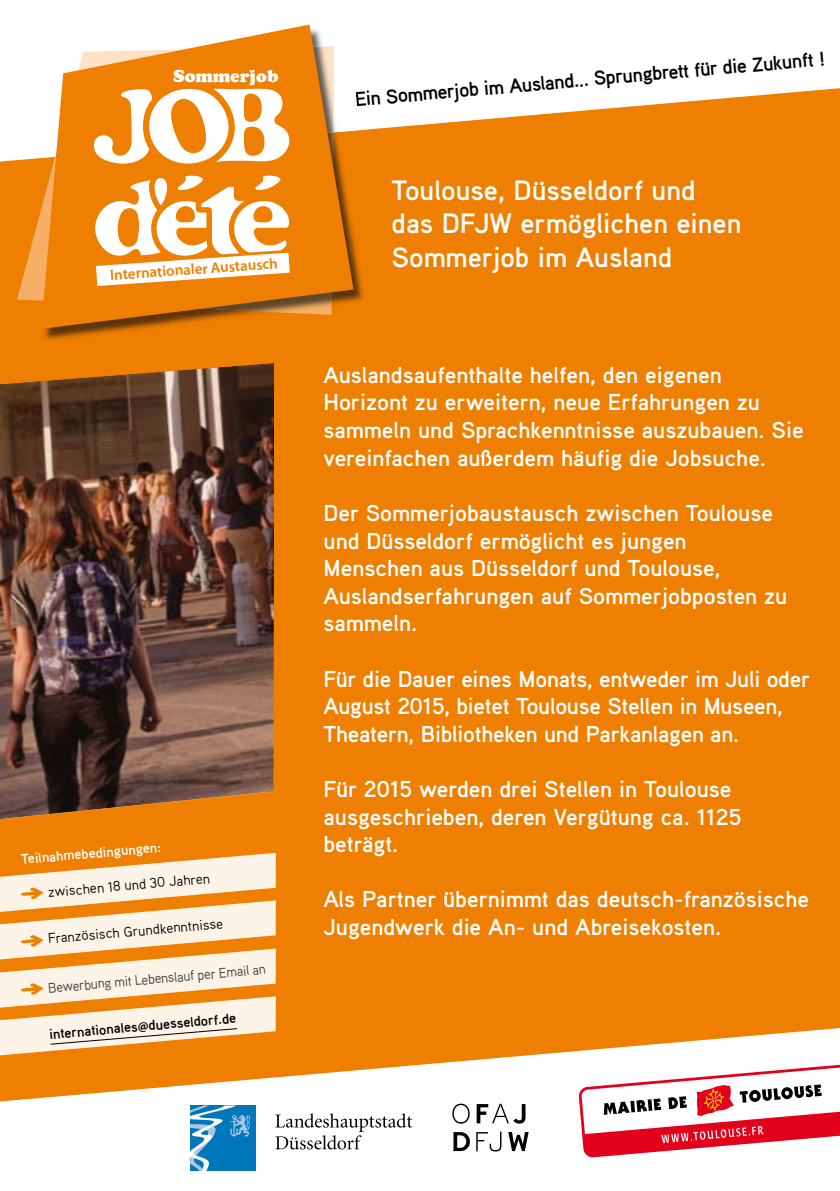
<style>
.page{position:relative;width:840px;height:1191px;background:#fff}
.page>*{position:absolute;margin:0;border:0;box-sizing:border-box;transform-origin:0 0}
.t1{font:700 28px/33.6px "Aaux Pro";color:#fff}
.t2{font:700 23px/27.6px "Aaux Pro";color:#fff}
.t3{font:700 20px "Aaux Pro";color:#000}
.t4{font:900 18px "Cooper";color:#fff}
.t5{font:600 15px "Myriad Pro";color:#ee7f00}
.t6{font:14px "Aaux Pro";color:#000}
.t7{font:14px "Aaux Pro";color:#3e3e40;scale:.96 1}
.t8{font:700 14px "Aaux Pro";color:#000}
.t9{font:700 14px "Aaux Pro";color:#fff}
.s1{font-family:"Myriad Pro"}
</style>
<div class="page">
<div style="left:0;top:0;width:839px;height:1191px;background:#ee7f00"></div>
<svg style="left:0;top:0;width:839px;height:162px;fill:#fff"></svg>
<img style="left:0;top:363px;width:274px;height:398px">
<img style="left:0;top:417px;width:35px;height:402px">
<img style="left:31px;top:761px;width:243px;height:55px">
<svg style="left:17px;top:210px;width:24px;height:91px"></svg>
<img style="left:353px;top:158px;width:13px;height:144px">
<img style="left:44px;top:329px;width:39px;height:11px">
<img style="left:353px;top:26px;width:13px;height:32px">
<img style="left:353px;top:58px;width:13px;height:100px">
<img style="left:355px;top:91px;width:11px;height:19px">
<svg style="left:41px;top:25px;width:312px;height:304px"></svg>
<img style="left:83px;top:79px;width:79px;height:737px">
<svg style="left:86px;top:76px;width:214px;height:214px"></svg>
<svg style="left:0;top:853px;width:276px;height:173px"></svg>
<svg style="left:0;top:1026px;width:839px;height:165px;fill:#fff"></svg>
<svg style="left:578px;top:1061px;width:261px;height:96px;background:#eaa8af"></svg>
<svg style="left:275px;top:1113px;width:137px;height:36px;background:#d7d7d7"></svg>
<div style="left:190px;top:1105px;width:65px;height:66px;background:#07b"></div>
<svg style="left:190px;top:1105px;width:60px;height:66px"></svg>
<svg style="left:453px;top:1132px;width:16px;height:19px"></svg>
<svg style="left:476px;top:1131px;width:25px;height:20px"></svg>
<svg style="left:508px;top:1132px;width:20px;height:19px"></svg>
<svg style="left:452px;top:1103px;width:17px;height:20px"></svg>
<svg style="left:476px;top:1103px;width:49px;height:20px"></svg>
<p class="t4" style="left:173px;top:65px;width:107px">Sommerjob</p>
<p class="t5" style="left:109px;top:265px;width:169px;rotate:-4deg">Internationaler Austausch</p>
<p class="t9" style="left:20px;top:850px;width:142px;rotate:-5deg">Teilnahmebedingungen:</p>
<p class="t6" style="left:47px;top:883px;width:164px;rotate:-5deg">zwischen 18 und 30 Jahren</p>
<p class="t6" style="left:47px;top:929px;width:177px;rotate:-5deg">Französisch Grundkenntnisse</p>
<p class="t7" style="left:47px;top:979px;width:229px;rotate:-5deg">Bewerbung mit Lebenslauf per Email an</p>
<p class="t8" style="left:49px;top:1025px;width:189px;rotate:-5deg">internationales<span class="s1">@</span>duesseldorf.de</p>
<p class="t3" style="left:353px;top:87px;width:473px;rotate:-5deg">Ein Sommerjob im Ausland... Sprungbrett für die Zukunft !</p>
<p class="t1" style="left:391px;top:172px;width:351px">Toulouse, Düsseldorf und das DFJW ermöglichen einen<br>Sommerjob im Ausland</p>
<p class="t2" style="left:323px;top:360px;width:481px">Auslandsaufenthalte helfen, den eigenen Horizont zu erweitern, neue Erfahrungen zu sammeln und Sprachkenntnisse auszubauen. Sie vereinfachen außerdem häufig die Jobsuche.</p>
<p class="t2" style="left:323px;top:498px;width:465px">Der Sommerjobaustausch zwischen Toulouse und Düsseldorf ermöglicht es jungen Menschen aus Düsseldorf und Toulouse, Auslandserfahrungen auf Sommerjobposten zu sammeln.</p>
<p class="t2" style="left:323px;top:664px;width:488px">Für die Dauer eines Monats, entweder im Juli oder<br>August 2015, bietet Toulouse Stellen in Museen,<br>Theatern, Bibliotheken und Parkanlagen an.</p>
<p class="t2" style="left:323px;top:774px;width:419px">Für 2015 werden drei Stellen in Toulouse ausgeschrieben, deren Vergütung ca. 1125 beträgt.</p>
<p class="t2" style="left:323px;top:885px;width:487px">Als Partner übernimmt das deutsch-französische<br>Jugendwerk die An- und Abreisekosten.</p>
</div>
